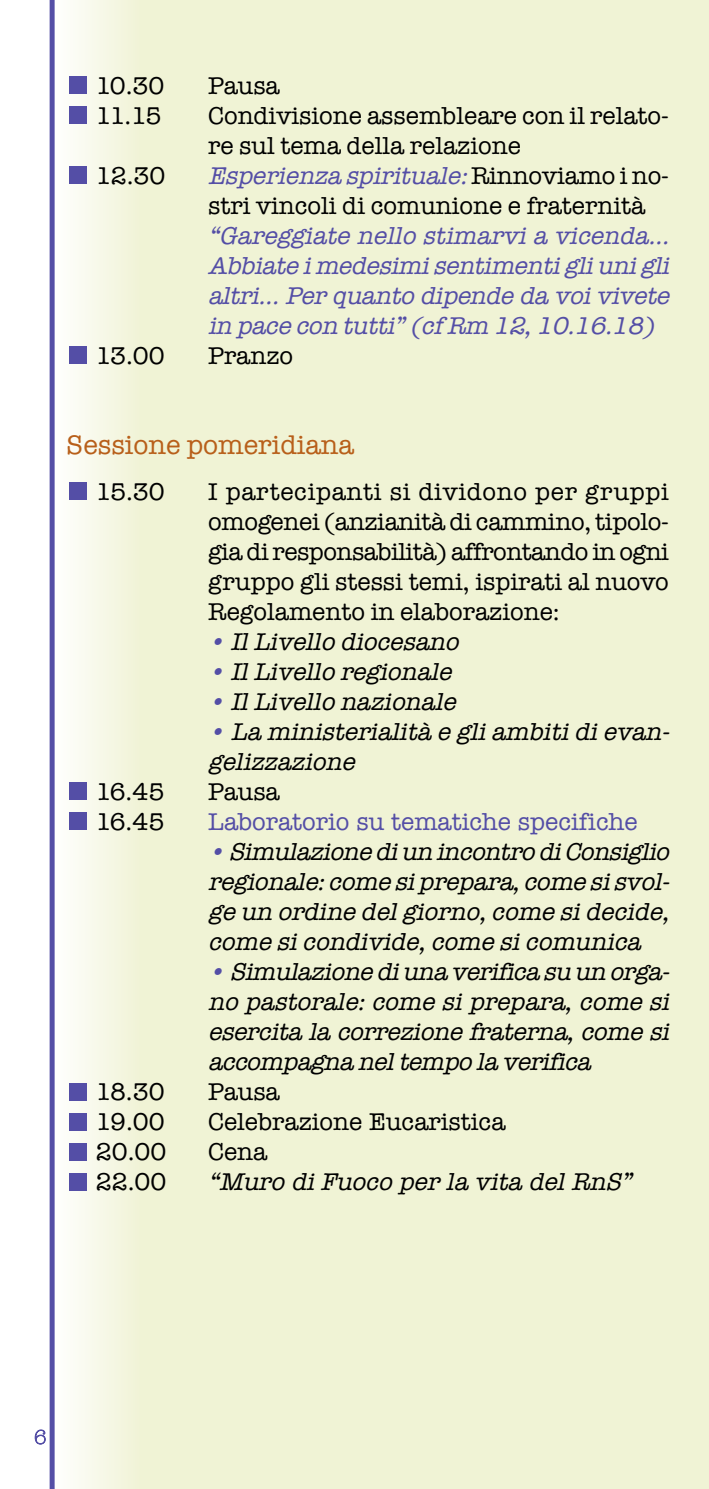
<style>
.page{position:relative;width:709px;height:1489px;background:#fff}
.page>*{position:absolute;margin:0;border:0;box-sizing:border-box;transform-origin:0 0}
.t1{font:27.5px "American Typewriter";color:#b85f1a}
.t2{font:25px/30px "American Typewriter";color:#000}
.t3{font:italic 25px/30px "American Typewriter";color:#000;text-align:justify}
.t4{font:italic 25px/30px "American Typewriter";color:#544ea6;text-align:justify}
.t5{font:25px "American Typewriter";color:#544ea6}
.t6{font:300 20px "American Typewriter";color:#544ea6}
.s1{font-style:italic;color:#544ea6}
.s2{color:#544ea6}
</style>
<div class="page">
<div style="left:137px;top:0;width:572px;height:1488px;background:#f0f3d5"></div>
<div style="left:54px;top:0;width:85px;height:1488px;background:linear-gradient(to right,#fdfdfd,#f1f3d7)"></div>
<div style="left:50px;top:0;width:5px;height:1488px;background:#544ea6"></div>
<div style="left:69px;top:1172px;width:17px;height:18px;background:#544ea6"></div>
<div style="left:69px;top:1142px;width:17px;height:18px;background:#544ea6"></div>
<div style="left:69px;top:1112px;width:17px;height:18px;background:#544ea6"></div>
<div style="left:69px;top:76px;width:17px;height:18px;background:#544ea6"></div>
<div style="left:69px;top:106px;width:17px;height:18px;background:#544ea6"></div>
<div style="left:69px;top:166px;width:17px;height:18px;background:#544ea6"></div>
<div style="left:69px;top:346px;width:17px;height:18px;background:#544ea6"></div>
<div style="left:69px;top:482px;width:17px;height:18px;background:#544ea6"></div>
<div style="left:69px;top:782px;width:17px;height:18px;background:#544ea6"></div>
<div style="left:69px;top:812px;width:17px;height:18px;background:#544ea6"></div>
<div style="left:69px;top:1082px;width:17px;height:18px;background:#544ea6"></div>
<p class="t2" style="left:96px;top:69px;width:70px">10.30</p>
<p class="t2" style="left:208px;top:69px;width:73px">Pausa</p>
<p class="t2" style="left:96px;top:99px;width:67px">11.15</p>
<p class="t2" style="left:208px;top:99px;width:462px">Condivisione assembleare con il relato&shy;re sul tema della relazione</p>
<p class="t2" style="left:96px;top:159px;width:71px">12.30</p>
<p class="t2" style="left:208px;top:159px;width:462px"><span class="s1">Esperienza spirituale:</span> R i n n o v i a m o i n o - stri vincoli di comunione e fraternità</p>
<p class="t4" style="left:208px;top:219px;width:470px">“Gareggiate nello stimarvi a vicenda… Abbiate i medesimi sentimenti gli uni gli altri… Per quanto dipende da voi vivete in pace con tutti” (cf Rm 12, 10.16.18)</p>
<p class="t2" style="left:96px;top:339px;width:70px">13.00</p>
<p class="t2" style="left:208px;top:339px;width:87px">Pranzo</p>
<p class="t1" style="left:66px;top:423px;width:289px">Sessione pomeridiana</p>
<p class="t2" style="left:96px;top:476px;width:70px">15.30</p>
<p class="t2" style="left:208px;top:476px;width:462px;text-align:justify">I partecipanti si dividono per gruppi omogenei (anzianità di cammino, tipolo&shy;gia di responsabilità) affrontando in ogni gruppo gli stessi temi, ispirati al nuovo Regolamento in elaborazione:</p>
<p class="t3" style="left:208px;top:626px;width:259px"><span class="s2">•</span> Il Livello diocesano</p>
<p class="t3" style="left:208px;top:656px;width:253px"><span class="s2">•</span> Il Livello regionale</p>
<p class="t3" style="left:208px;top:686px;width:257px"><span class="s2">•</span> Il Livello nazionale</p>
<p class="t3" style="left:208px;top:716px;width:470px"><span class="s2">•</span> La ministerialità e gli ambiti di evan&shy;gelizzazione</p>
<p class="t2" style="left:96px;top:776px;width:70px">16.45</p>
<p class="t2" style="left:208px;top:776px;width:73px">Pausa</p>
<p class="t2" style="left:96px;top:806px;width:70px">16.45</p>
<p class="t5" style="left:208px;top:802px;width:431px">Laboratorio su tematiche specifiche</p>
<p class="t3" style="left:208px;top:836px;width:470px"><span class="s2">•</span> Simulazione di un incontro di Consiglio regionale: come si prepara, come si svol&shy;ge un ordine del giorno, come si decide, come si condivide, come si comunica</p>
<p class="t3" style="left:208px;top:956px;width:470px"><span class="s2">•</span> Simulazione di una verifica su un orga&shy;no pastorale: come si prepara, come si esercita la correzione fraterna, come si accompagna nel tempo la verifica</p>
<p class="t2" style="left:96px;top:1076px;width:70px">18.30</p>
<p class="t2" style="left:208px;top:1076px;width:73px">Pausa</p>
<p class="t2" style="left:96px;top:1106px;width:70px">19.00</p>
<p class="t2" style="left:208px;top:1106px;width:299px">Celebrazione Eucaristica</p>
<p class="t2" style="left:96px;top:1136px;width:72px">20.00</p>
<p class="t2" style="left:208px;top:1136px;width:61px">Cena</p>
<p class="t2" style="left:96px;top:1166px;width:72px">22.00</p>
<p class="t3" style="left:208px;top:1166px;width:433px">“Muro di Fuoco per la vita del RnS”</p>
<p class="t6" style="left:34px;top:1422px;width:14px">6</p>
</div>
